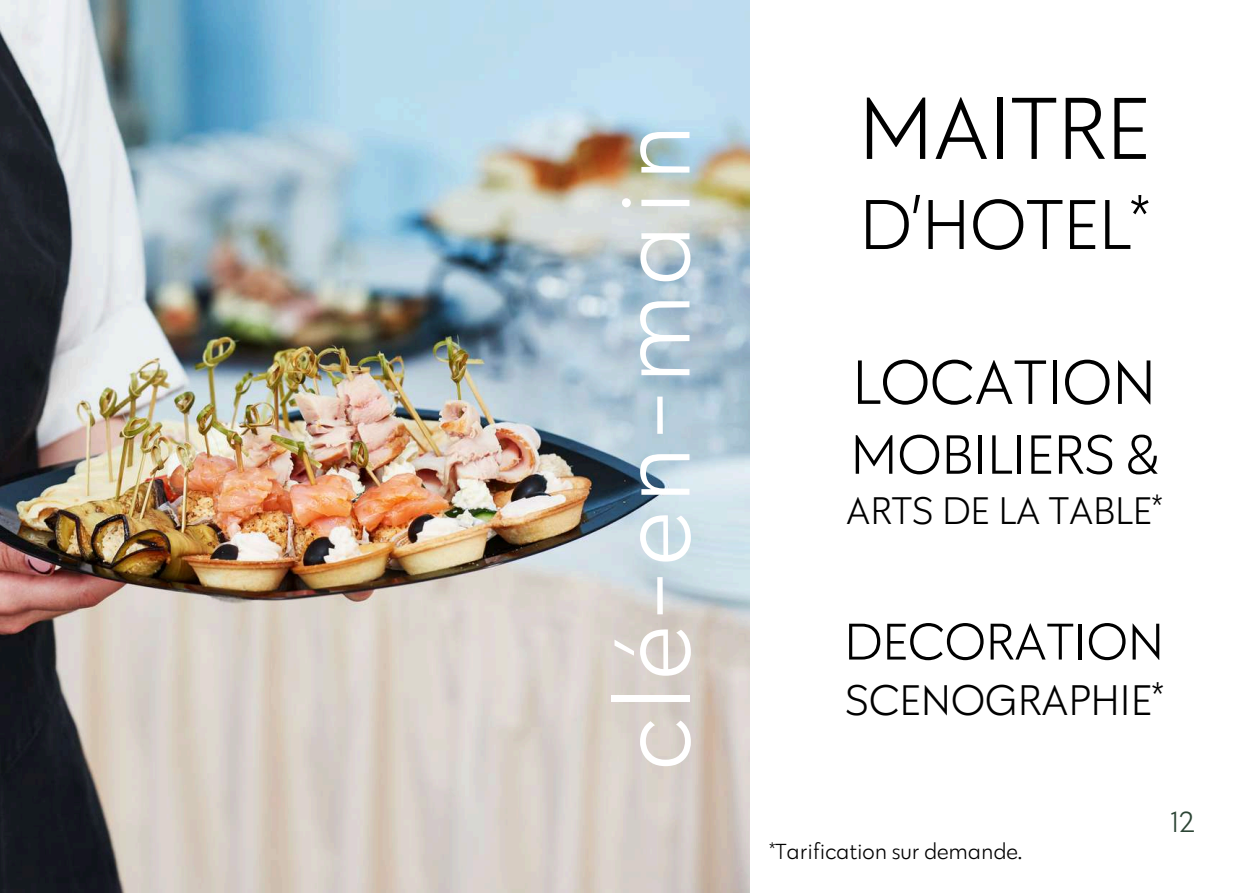
<style>
.page{position:relative;width:1259px;height:893px;background:#fff}
.page>*{position:absolute;margin:0;border:0;box-sizing:border-box;transform-origin:0 0}
.t1{font:300 105.9px "Klik";letter-spacing:.07em;color:#fff}
.t2{font:300 90.75px "Klik";color:#000}
.t3{font:300 72.75px "Klik";color:#000}
.t4{font:300 64.5px "Klik";color:#000}
.t5{font:300 57px "Klik";color:#000}
.t6{font:300 53.25px "Klik";color:#000}
.t7{font:300 44.25px "Klik";color:#000}
.t8{font:300 39.75px "Klik";color:#000}
.t9{font:300 30px "Klik";color:#2c4535}
.t10{font:300 22.5px "Klik";color:#000}
</style>
<div class="page">
<img style="left:0;top:0;width:750px;height:892px">
<h1 class="t1" style="left:588px;top:769px;width:647px;rotate:-90deg">clé-en-main</h1>
<h2 class="t2" style="left:858px;top:71px;width:293px">MAITRE</h2>
<h3 class="t3" style="left:859px;top:179px;width:291px">D’HOTEL*</h3>
<h3 class="t4" style="left:852px;top:341px;width:306px">LOCATION</h3>
<h3 class="t5" style="left:850px;top:418px;width:309px">MOBILIERS &amp;</h3>
<h3 class="t8" style="left:846px;top:486px;width:317px">ARTS DE LA TABLE*</h3>
<h3 class="t6" style="left:844px;top:608px;width:322px">DECORATION</h3>
<h3 class="t7" style="left:845px;top:671px;width:320px">SCENOGRAPHIE*</h3>
<p class="t10" style="left:769px;top:837px;width:254px">*Tarification sur demande.</p>
<h3 class="t9" style="left:1171px;top:803px;width:25px">12</h3>
</div>
